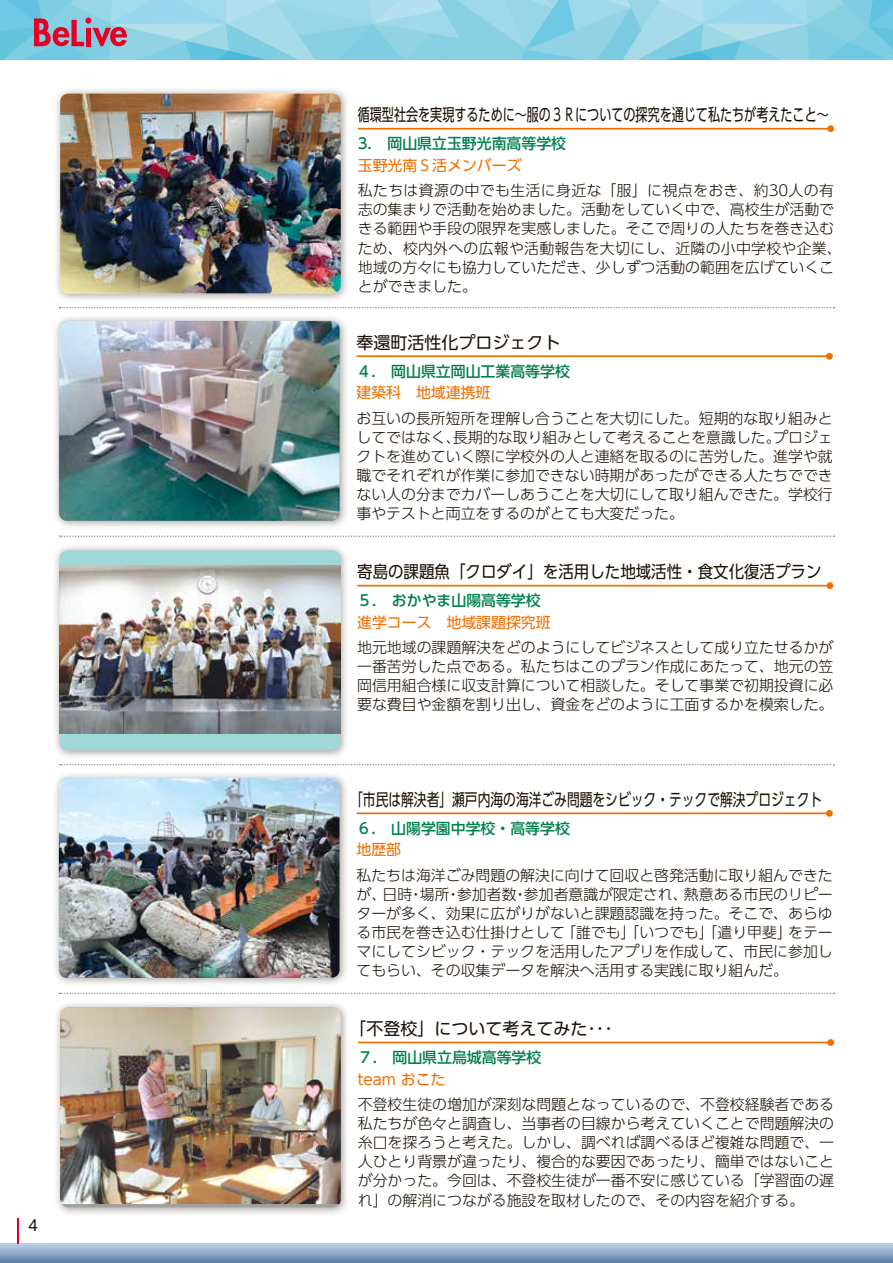
<style>
.page{position:relative;width:893px;height:1263px;background:#fff}
.page>*{position:absolute;margin:0;border:0;box-sizing:border-box;transform-origin:0 0}
.t1{font:16.95px "UD Shin Go Pr 6 N";color:#1a1004;scale:.71 1}
.t2{font:16.95px "UD Shin Go Pr 6 N";color:#1a1004;scale:.75 1}
.t3{font:16.95px "UD Shin Go Pr 6 N";color:#1a1004;scale:.91 1}
.t4{font:16.95px "UD Shin Go Pr 6 N";color:#1a1004}
.t5{font:300 14.85px/19.2px "UD Shin Go Pr 6 N";color:#1a1004;text-align:justify}
.t6{font:500 14.85px "UD Shin Go Pr 6 N";color:#00804a}
.t7{font:14.85px "UD Shin Go Pr 6 N";color:#ef6e00}
.t8{font:14.85px "UD Shin Go Pr 6 N";color:#1a1004}
</style>
<div class="page">
<svg style="left:0;top:1244px;width:892px;height:19px;background:#8ca6c7"></svg>
<svg style="left:892px;top:1244px;width:1px;height:19px"></svg>
<svg style="left:0;top:0;width:893px;height:60px;background:#90cde1"></svg>
<hr style="left:17px;top:1218px;width:2px;height:26px;background:#e40022">
<svg style="left:60px;top:307px;width:774px;height:1px"></svg>
<svg style="left:60px;top:536px;width:774px;height:1px"></svg>
<svg style="left:60px;top:764px;width:774px;height:1px"></svg>
<svg style="left:60px;top:993px;width:774px;height:1px"></svg>
<hr style="left:357px;top:812px;width:472px;height:2px;background:#ef6e00">
<div style="left:826px;top:810px;width:7px;height:7px;background:#ef6e00;border-radius:50%"></div>
<hr style="left:358px;top:1042px;width:473px;height:1px;background:#ef6e00">
<div style="left:827px;top:1039px;width:7px;height:7px;background:#ef6e00;border-radius:50%"></div>
<hr style="left:357px;top:585px;width:473px;height:1px;background:#ef6e00">
<div style="left:827px;top:582px;width:6px;height:7px;background:#ef6e00;border-radius:50%"></div>
<div style="left:53px;top:543px;width:297px;height:217px;background:#1a1004;opacity:.4"></div>
<div style="left:60px;top:550px;width:280px;height:200px;background:#a0d7d9;border-radius:9px"></div>
<img style="left:60px;top:565px;width:280px;height:168px">
<div style="left:52px;top:771px;width:297px;height:217px;background:#1a1004;opacity:.4"></div>
<img style="left:59px;top:778px;width:281px;height:200px">
<div style="left:53px;top:1000px;width:297px;height:217px;background:#1a1004;opacity:.4"></div>
<img style="left:60px;top:1007px;width:281px;height:197px">
<div style="left:52px;top:314px;width:297px;height:216px;background:#1a1004;opacity:.4"></div>
<img style="left:59px;top:321px;width:281px;height:200px">
<hr style="left:357px;top:355px;width:472px;height:2px;background:#ef6e00">
<div style="left:826px;top:353px;width:7px;height:7px;background:#ef6e00;border-radius:50%"></div>
<div style="left:53px;top:87px;width:297px;height:216px;background:#1a1004;opacity:.4"></div>
<img style="left:60px;top:94px;width:281px;height:199px">
<hr style="left:358px;top:128px;width:473px;height:2px;background:#ef6e00">
<div style="left:827px;top:125px;width:7px;height:7px;background:#ef6e00;border-radius:50%"></div>
<p class="t8" style="left:28px;top:1214px;width:11px">4</p>
<p class="t1" style="left:358px;top:101px;width:665px">循環型社会を実現するために～服の３Ｒについての探究を通じて私たちが考えたこと～</p>
<p class="t6" style="left:358px;top:132px;width:210px">3．岡山県立玉野光南高等学校</p>
<p class="t7" style="left:358px;top:153px;width:165px">玉野光南Ｓ活メンバーズ</p>
<p class="t5" style="left:358px;top:180px;width:485px;text-align:left">私たちは資源の中でも生活に身近な「服」に視点をおき、約30人の有志の集まりで活動を始めました。活動をしていく中で、高校生が活動できる範囲や手段の限界を実感しました。そこで周りの人たちを巻き込むため、校内外への広報や活動報告を大切にし、近隣の小中学校や企業、地域の方々にも協力していただき、少しずつ活動の範囲を広げていくことができました。</p>
<p class="t4" style="left:357px;top:328px;width:206px">奉還町活性化プロジェクト</p>
<p class="t6" style="left:357px;top:359px;width:215px">４．岡山県立岡山工業高等学校</p>
<p class="t7" style="left:357px;top:381px;width:135px">建築科　地域連携班</p>
<p class="t5" style="left:357px;top:408px;width:478px">お互いの長所短所を理解し合うことを大切にした。短期的な取り組みとしてではなく、長期的な取り組みとして考えることを意識した。プロジェクトを進めていく際に学校外の人と連絡を取るのに苦労した。進学や就職でそれぞれが作業に参加できない時期があったができる人たちでできない人の分までカバーしあうことを大切にして取り組んできた。学校行事やテストと両立をするのがとても大変だった。</p>
<p class="t3" style="left:357px;top:558px;width:512px">寄島の課題魚「クロダイ」を活用した地域活性・食文化復活プラン</p>
<p class="t7" style="left:357px;top:610px;width:195px">進学コース　地域課題探究班</p>
<p class="t6" style="left:357px;top:589px;width:185px">５．おかやま山陽高等学校</p>
<p class="t5" style="left:357px;top:637px;width:478px">地元地域の課題解決をどのようにしてビジネスとして成り立たせるかが一番苦労した点である。私たちはこのプラン作成にあたって、地元の笠岡信用組合様に収支計算について相談した。そして事業で初期投資に必要な費目や金額を割り出し、資金をどのように工面するかを模索した。</p>
<p class="t2" style="left:350px;top:786px;width:631px">「市民は解決者」瀬戸内海の海洋ごみ問題をシビック・テックで解決プロジェクト</p>
<p class="t7" style="left:357px;top:838px;width:46px">地歴部</p>
<p class="t6" style="left:357px;top:816px;width:215px">６．山陽学園中学校・高等学校</p>
<p class="t5" style="left:357px;top:865px;width:478px">私たちは海洋ごみ問題の解決に向けて回収と啓発活動に取り組んできたが、日時・場所・参加者数・参加者意識が限定され、熱意ある市民のリピーターが多く、効果に広がりがないと課題認識を持った。そこで、あらゆる市民を巻き込む仕掛けとして「誰でも」「いつでも」「遣り甲斐」をテーマにしてシビック・テックを活用したアプリを作成して、市民に参加してもらい、その収集データを解決へ活用する実践に取り組んだ。</p>
<p class="t4" style="left:349px;top:1015px;width:265px">「不登校」について考えてみた･･･</p>
<p class="t6" style="left:358px;top:1045px;width:185px">７． 岡山県立烏城高等学校</p>
<p class="t7" style="left:358px;top:1067px;width:89px">team おこた</p>
<p class="t5" style="left:358px;top:1094px;width:478px">不登校生徒の増加が深刻な問題となっているので、不登校経験者である私たちが色々と調査し、当事者の目線から考えていくことで問題解決の糸口を探ろうと考えた。しかし、調べれば調べるほど複雑な問題で、一人ひとり背景が違ったり、複合的な要因であったり、簡単ではないことが分かった。今回は、不登校生徒が一番不安に感じている「学習面の遅れ」の解消につながる施設を取材したので、その内容を紹介する。</p>
</div>
